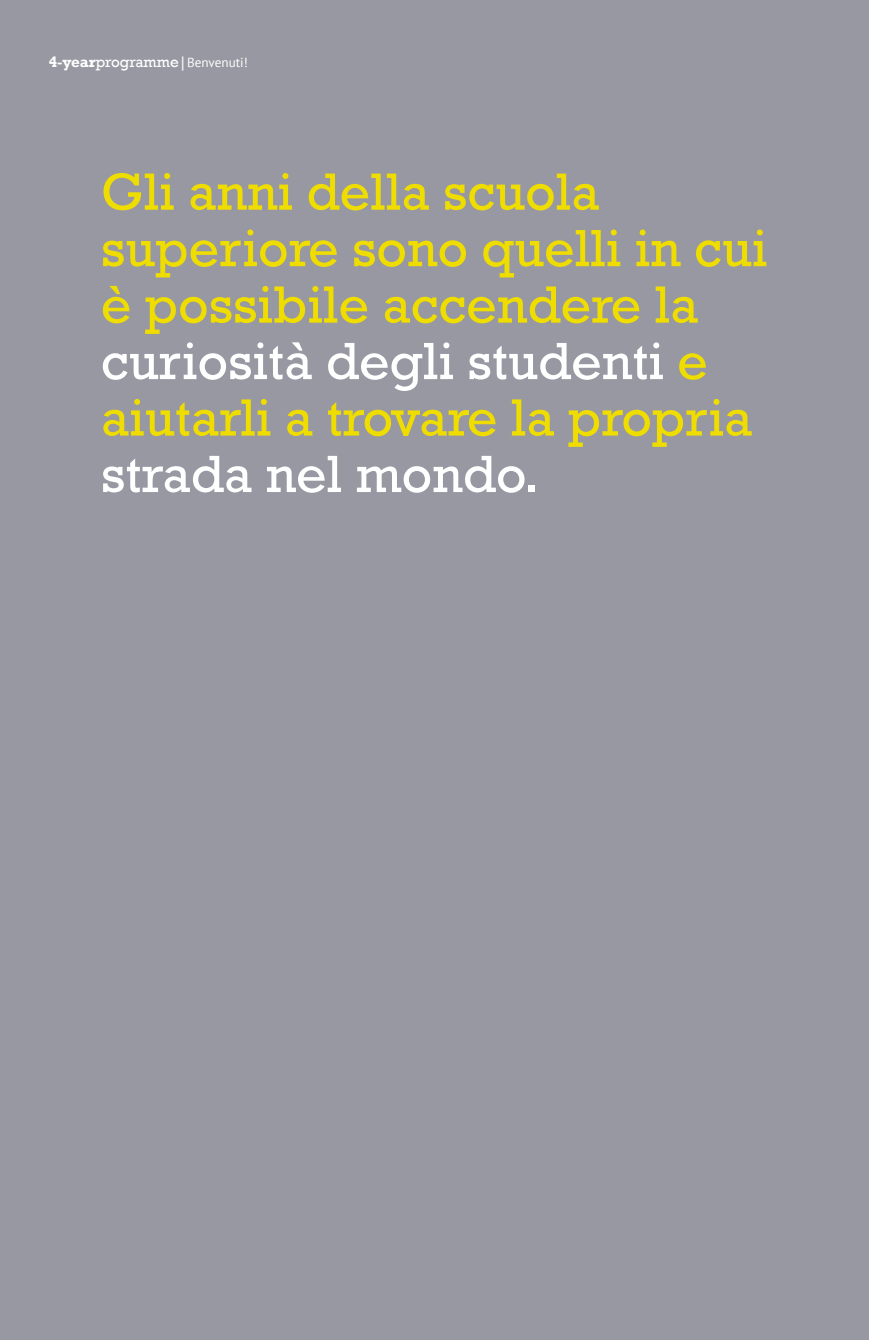
<style>
.page{position:relative;width:869px;height:1340px;background:#fff}
.page>*{position:absolute;margin:0;border:0;box-sizing:border-box;transform-origin:0 0}
.t1{font:53.2px/56.4px "Rockwell";color:#efdd00}
.t2{font:53.2px "Rockwell";color:#fff}
.t3{font:15.4px "Rockwell";color:#fff}
.s1{font-weight:700}
.s2{font-family:"PT Sans";font-size:13.12px}
.s3{color:#fff}
</style>
<div class="page">
<div style="left:0;top:0;width:867px;height:1339px;background:#9798a2"></div>
<p class="t3" style="left:49px;top:53px;width:200px"><span class="s1">4-year</span>programme|<span class="s2">Benvenuti!</span></p>
<p class="t1" style="left:101px;top:164px;width:667px">Gli anni della scuola superiore sono quelli in cui è possibile accendere la <span class="s3">curiosità degli studenti</span> e aiutarli a trovare la propria</p>
<p class="t2" style="left:101px;top:443px;width:440px">strada nel mondo.</p>
</div>
